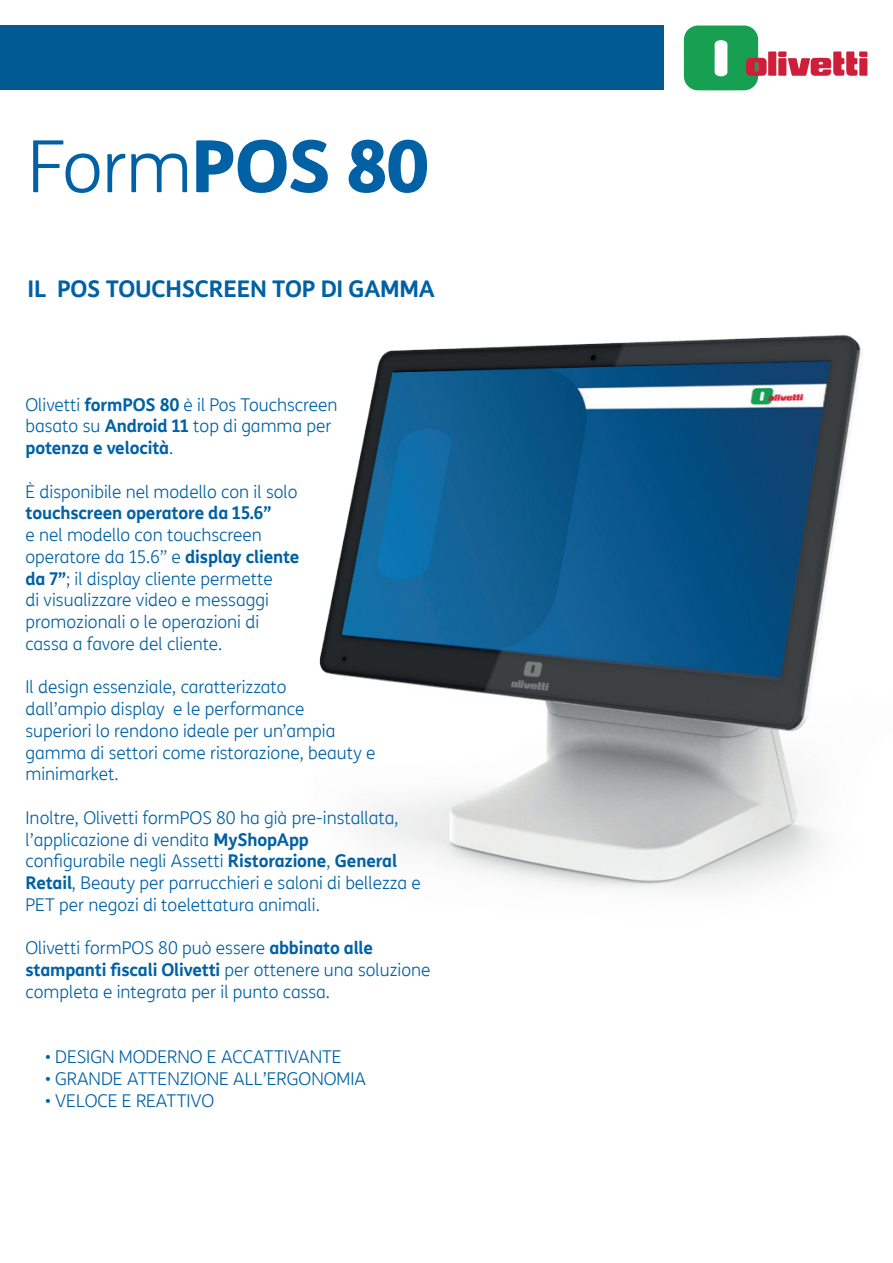
<style>
.page{position:relative;width:893px;height:1263px;background:#fff}
.page>*{position:absolute;margin:0;border:0;box-sizing:border-box;transform-origin:0 0}
.t1{font:800 72px "TIM Sans";color:#0161a4}
.t2{font:700 22.5px "TIM Sans";letter-spacing:-.01em;color:#0161a4}
.t3{font:300 17.25px/21.8px "TIM Sans";color:#0161a4}
.t4{font:700 17.25px "TIM Sans";letter-spacing:-.01em;color:#0161a4}
.s1{font-weight:300}
.s2{font-weight:700}
</style>
<div class="page">
<img style="left:319px;top:335px;width:543px;height:555px">
<svg style="left:684px;top:26px;width:183px;height:64px"></svg>
<div style="left:0;top:26px;width:663px;height:64px;background:#015a92"></div>
<h1 class="t1" style="left:27px;top:110px;width:404px"><span class="s1">Form</span>POS 80</h1>
<h2 class="t2" style="left:27px;top:272px;width:409px">IL POS TOUCHSCREEN TOP DI GAMMA</h2>
<p class="t3" style="left:26px;top:393px;width:314px">Olivetti <span class="s2">formPOS 80</span> è il Pos Touchscreen basato su <span class="s2">Android 11</span> top di gamma per <span class="s2">potenza e velocità</span>.</p>
<p class="t3" style="left:26px;top:480px;width:273px">È disponibile nel modello con il solo</p>
<p class="t4" style="left:26px;top:500px;width:248px">touchscreen operatore da 15.6”</p>
<p class="t3" style="left:26px;top:524px;width:275px">e nel modello con touchscreen operatore da 15.6” e <span class="s2">display cliente da 7”</span>; il display cliente permette<br>di visualizzare video e messaggi promozionali o le operazioni di cassa a favore del cliente.</p>
<p class="t3" style="left:26px;top:676px;width:352px">Il design essenziale, caratterizzato<br>dall’ampio display e le performance<br>superiori lo rendono ideale per un’ampia gamma di settori come ristorazione, beauty e minimarket.</p>
<p class="t3" style="left:26px;top:806px;width:397px">Inoltre, Olivetti formPOS 80 ha già pre-installata, l’applicazione di vendita <span class="s2">MyShopApp<br></span>configurabile negli Assetti <span class="s2">Ristorazione</span>, <span class="s2">General Retail</span>, Beauty per parrucchieri e saloni di bellezza e PET per negozi di toelettatura animali.</p>
<p class="t3" style="left:26px;top:937px;width:406px">Olivetti formPOS 80 può essere <span class="s2">abbinato alle stampanti fiscali Olivetti</span> per ottenere una soluzione completa e integrata per il punto cassa.</p>
<p class="t3" style="left:45px;top:1046px;width:298px">• DESIGN MODERNO E ACCATTIVANTE</p>
<p class="t3" style="left:45px;top:1067px;width:323px">• GRANDE ATTENZIONE ALL’ERGONOMIA</p>
<p class="t3" style="left:45px;top:1089px;width:171px">• VELOCE E REATTIVO</p>
</div>
